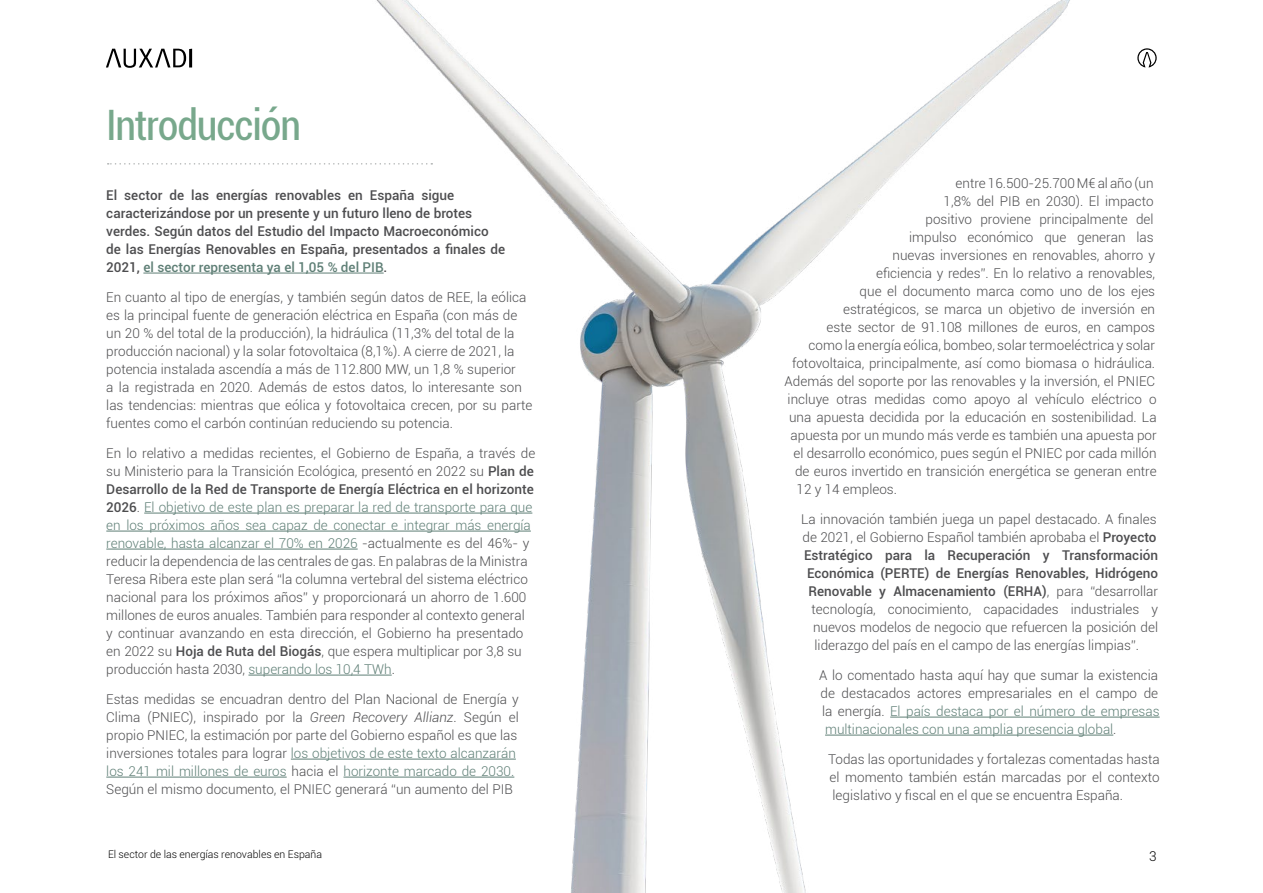
<style>
.page{position:relative;width:1263px;height:893px;background:#fff}
.page>*{position:absolute;margin:0;border:0;box-sizing:border-box;transform-origin:0 0}
.t1{font:condensed 42px "Roboto";letter-spacing:-.025em;color:#78a88c}
.t2{font:300 13.5px/18px "Roboto";color:#4d4d4f}
.t3{font:500 13.5px/18px "Roboto";color:#4d4d4f}
.t4{font:300 13.5px "Roboto";color:#5f7f76}
.t5{font:300 13.5px "Roboto";color:#000}
.t6{font:300 10.5px "Roboto";color:#000}
.s1{color:#5f7f76}
.s2{font-weight:500}
.s3{font-style:italic}
.s4{font-weight:300}
.s5{color:#4d4d4f}
</style>
<div class="page">
<img style="left:297px;top:0;width:837px;height:893px">
<hr style="left:143px;top:273px;width:241px;height:1px;background:#5f7f76">
<hr style="left:144px;top:513px;width:388px;height:1px;background:#5f7f76">
<hr style="left:106px;top:531px;width:425px;height:1px;background:#5f7f76">
<hr style="left:106px;top:549px;width:252px;height:1px;background:#5f7f76">
<hr style="left:248px;top:675px;width:144px;height:1px;background:#5f7f76">
<hr style="left:291px;top:759px;width:225px;height:1px;background:#5f7f76">
<hr style="left:106px;top:777px;width:181px;height:1px;background:#5f7f76">
<hr style="left:343px;top:777px;width:171px;height:1px;background:#5f7f76">
<hr style="left:890px;top:717px;width:270px;height:1px;background:#5f7f76">
<hr style="left:825px;top:735px;width:288px;height:1px;background:#5f7f76">
<svg style="left:108px;top:163px;width:324px;height:2px"></svg>
<svg style="left:1137px;top:48px;width:20px;height:20px"></svg>
<svg style="left:106px;top:49px;width:80px;height:19px"></svg>
<hr style="left:189px;top:49px;width:3px;height:18px;background:#000">
<h1 class="t1" style="left:106px;top:96px;width:196px">Introducción</h1>
<p class="t3" style="left:106px;top:186px;width:400px">El sector de las energías renovables en España sigue caracterizándose por un presente y un futuro lleno de brotes verdes. Según datos del Estudio del Impacto Macroeconómico de las Energías Renovables en España, presentados a finales de 2021, <span class="s1">el sector representa ya el 1,05 % del PIB</span>.</p>
<p class="t2" style="left:106px;top:288px;width:428px">En cuanto al tipo de energías, y también según datos de REE, la eólica es la principal fuente de generación eléctrica en España (con más de un 20 % del total de la producción), la hidráulica (11,3% del total de la producción nacional) y la solar fotovoltaica (8,1%). A cierre de 2021, la potencia instalada ascendía a más de 112.800 MW, un 1,8 % superior<br>a la registrada en 2020. Además de estos datos, lo interesante son las tendencias: mientras que eólica y fotovoltaica crecen, por su parte fuentes como el carbón continúan reduciendo su potencia.</p>
<p class="t2" style="left:106px;top:444px;width:431px">En lo relativo a medidas recientes, el Gobierno de España, a través de su Ministerio para la Transición Ecológica, presentó en 2022 su <span class="s2">Plan de Desarrollo de la Red de Transporte de Energía Eléctrica en el horizonte 2026</span>. <span class="s1">El objetivo de este plan es preparar la red de transporte para que en los próximos años sea capaz de conectar e integrar más energía renovable, hasta alcanzar el 70% en 2026</span> -actualmente es del 46%- y reducir la dependencia de las centrales de gas. En palabras de la Ministra Teresa Ribera este plan será “la columna vertebral del sistema eléctrico nacional para los próximos años” y proporcionará un ahorro de 1.600 millones de euros anuales. También para responder al contexto general<br>y continuar avanzando en esta dirección, el Gobierno ha presentado en 2022 su <span class="s2">Hoja de Ruta del Biogás</span>, que espera multiplicar por 3,8 su producción hasta 2030, <span class="s1">superando los 10,4 TWh</span>.</p>
<p class="t2" style="left:106px;top:690px;width:414px">Estas medidas se encuadran dentro del Plan Nacional de Energía y Clima (PNIEC), inspirado por la <span class="s3">Green Recovery Allianz</span>. Según el propio PNIEC, la estimación por parte del Gobierno español es que las inversiones totales para lograr <span class="s1">los objetivos de este texto alcanzará n los 241 mil millones de euros</span> hacia el <span class="s1">horizonte marcado de 2030.<br></span>Según el mismo documento, el PNIEC generará “un aumento del PIB</p>
<p class="t2" style="left:955px;top:174px;width:200px">entre 16.500-25.700 M€ al año (un</p>
<p class="t2" style="left:943px;top:192px;width:212px">1,8% del PIB en 2030). El impacto</p>
<p class="t2" style="left:926px;top:210px;width:230px">positivo proviene principalmente del</p>
<p class="t2" style="left:909px;top:228px;width:246px">impulso económico que generan las</p>
<p class="t2" style="left:893px;top:246px;width:264px">nuevas inversiones en renovables, ahorro y</p>
<p class="t2" style="left:876px;top:264px;width:281px">eficiencia y redes”. En lo relativo a renovables,</p>
<p class="t2" style="left:860px;top:282px;width:297px">que el documento marca como uno de los ejes</p>
<p class="t2" style="left:843px;top:300px;width:314px">estratégicos, se marca un objetivo de inversión en</p>
<p class="t2" style="left:827px;top:318px;width:330px">este sector de 91.108 millones de euros, en campos</p>
<p class="t2" style="left:809px;top:336px;width:348px">como la energía eólica, bombeo, solar termoeléctrica y solar</p>
<p class="t2" style="left:792px;top:354px;width:365px">fotovoltaica, principalmente, así como biomasa o hidráulica.</p>
<p class="t2" style="left:785px;top:372px;width:372px">Además del soporte por las renovables y la inversión, el PNIEC</p>
<p class="t2" style="left:788px;top:390px;width:371px">incluye otras medidas como apoyo al vehículo eléctrico o</p>
<p class="t2" style="left:789px;top:408px;width:369px">una apuesta decidida por la educación en sostenibilidad. La</p>
<p class="t2" style="left:791px;top:426px;width:368px">apuesta por un mundo más verde es también una apuesta por</p>
<p class="t2" style="left:794px;top:444px;width:365px">el desarrollo económico, pues según el PNIEC por cada millón</p>
<p class="t2" style="left:795px;top:462px;width:363px">de euros invertido en transición energética se generan entre</p>
<p class="t2" style="left:797px;top:480px;width:102px">12 y 14 empleos.</p>
<p class="t2" style="left:801px;top:510px;width:357px">La innovación también juega un papel destacado. A finales</p>
<p class="t2" style="left:803px;top:528px;width:355px">de 2021, el Gobierno Español también aprobaba el <span class="s2">Proyecto</span></p>
<p class="t3" style="left:804px;top:546px;width:355px">Estratégico para la Recuperación y Transformación</p>
<p class="t3" style="left:807px;top:564px;width:352px">Económica (PERTE) de Energías Renovables, Hidrógeno</p>
<p class="t3" style="left:808px;top:582px;width:351px">Renovable y Almacenamiento (ERHA)<span class="s4">, para “desarrollar</span></p>
<p class="t2" style="left:811px;top:600px;width:348px">tecnología, conocimiento, capacidades industriales y</p>
<p class="t2" style="left:813px;top:618px;width:347px">nuevos modelos de negocio que refuercen la posición del</p>
<p class="t2" style="left:814px;top:636px;width:326px">liderazgo del país en el campo de las energías limpias”.</p>
<p class="t2" style="left:819px;top:666px;width:341px">A lo comentado hasta aquí hay que sumar la existencia</p>
<p class="t2" style="left:820px;top:684px;width:339px">de destacados actores empresariales en el campo de</p>
<p class="t4" style="left:822px;top:702px;width:339px"><span class="s5">la energía.</span> El país destaca por el número de empresas</p>
<p class="t4" style="left:825px;top:720px;width:293px">multinacionales con una amplia presencia global<span class="s5">.</span></p>
<p class="t2" style="left:828px;top:750px;width:333px;text-align:justify">Todas las oportunidades y fortalezas comentadas hasta el momento también están marcadas por el contexto legislativo y fiscal en el que se encuentra España.</p>
<p class="t6" style="left:108px;top:847px;width:216px">El sector de las energías renovables en España</p>
<p class="t5" style="left:1149px;top:846px;width:9px">3</p>
</div>
